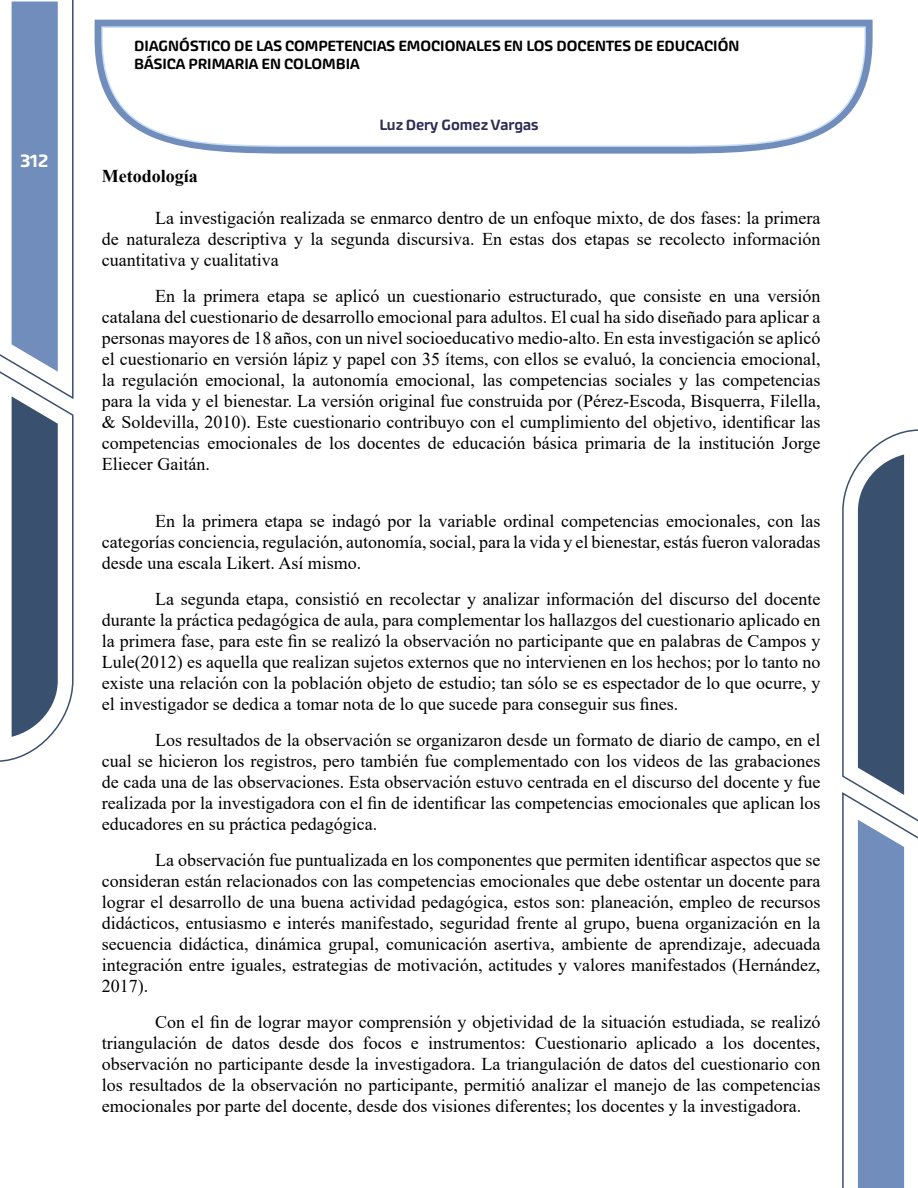
<style>
.page{position:relative;width:918px;height:1188px;background:#fff}
.page>*{position:absolute;margin:0;border:0;box-sizing:border-box;transform-origin:0 0}
.t1{font:18px/21px "Times New Roman";color:#000;text-align:justify}
.t2{font:700 18px "Times New Roman";color:#000}
.t3{font:500 18px "Akceler Aalt";color:#fff}
.t4{font:500 15px/18px "Akceler Aalt";color:#000}
.t5{font:500 15px "Akceler Aalt";color:#2b2c55}
</style>
<div class="page">
<svg style="left:0;top:0;width:74px;height:762px"></svg>
<svg style="left:842px;top:429px;width:76px;height:759px"></svg>
<svg style="left:95px;top:20px;width:778px;height:134px;fill:#718dbc"></svg>
<svg style="left:101px;top:26px;width:766px;height:122px"></svg>
<p class="t3" style="left:20px;top:147px;width:29px">312</p>
<p class="t4" style="left:134px;top:36px;width:607px">DIAGNÓSTICO DE LAS COMPETENCIAS EMOCIONALES EN LOS DOCENTES DE EDUCACIÓN<br>BÁSICA PRIMARIA EN COLOMBIA</p>
<p class="t5" style="left:379px;top:114px;width:161px">Luz Dery Gomez Vargas</p>
<p class="t2" style="left:102px;top:163px;width:97px">Metodología</p>
<p class="t1" style="left:102px;top:207px;width:720px;text-indent:53px">La investigación realizada se enmarco dentro de un enfoque mixto, de dos fases: la primera de naturaleza descriptiva y la segunda discursiva. En estas dos etapas se recolecto información cuantitativa y cualitativa</p>
<p class="t1" style="left:102px;top:285px;width:720px;text-indent:53px">En la primera etapa se aplicó un cuestionario estructurado, que consiste en una versión catalana del cuestionario de desarrollo emocional para adultos. El cual ha sido diseñado para aplicar a personas mayores de 18 años, con un nivel socioeducativo medio-alto. En esta investigación se aplicó el cuestionario en versión lápiz y papel con 35 ítems, con ellos se evaluó, la conciencia emocional, la regulación emocional, la autonomía emocional, las competencias sociales y las competencias para la vida y el bienestar. La versión original fue construida por (Pérez-Escoda, Bisquerra, Filella, &amp; Soldevilla, 2010). Este cuestionario contribuyo con el cumplimiento del objetivo, identificar las competencias emocionales de los docentes de educación básica primaria de la institución Jorge Eliecer Gaitán.</p>
<p class="t1" style="left:102px;top:510px;width:720px;text-indent:53px">En la primera etapa se indagó por la variable ordinal competencias emocionales, con las categorías conciencia, regulación, autonomía, social, para la vida y el bienestar, estás fueron valoradas desde una escala Likert. Así mismo.</p>
<p class="t1" style="left:102px;top:588px;width:720px;text-indent:53px">La segunda etapa, consistió en recolectar y analizar información del discurso del docente durante la práctica pedagógica de aula, para complementar los hallazgos del cuestionario aplicado en la primera fase, para este fin se realizó la observación no participante que en palabras de Campos y Lule(2012) es aquella que realizan sujetos externos que no intervienen en los hechos; por lo tanto no existe una relación con la población objeto de estudio; tan sólo se es espectador de lo que ocurre, y el investigador se dedica a tomar nota de lo que sucede para conseguir sus fines.</p>
<p class="t1" style="left:102px;top:729px;width:720px;text-indent:53px">Los resultados de la observación se organizaron desde un formato de diario de campo, en el cual se hicieron los registros, pero también fue complementado con los videos de las grabaciones de cada una de las observaciones. Esta observación estuvo centrada en el discurso del docente y fue realizada por la investigadora con el fin de identificar las competencias emocionales que aplican los educadores en su práctica pedagógica.</p>
<p class="t1" style="left:102px;top:849px;width:720px;text-indent:53px">La observación fue puntualizada en los componentes que permiten identificar aspectos que se consideran están relacionados con las competencias emocionales que debe ostentar un docente para lograr el desarrollo de una buena actividad pedagógica, estos son: planeación, empleo de recursos didácticos, entusiasmo e interés manifestado, seguridad frente al grupo, buena organización en la secuencia didáctica, dinámica grupal, comunicación asertiva, ambiente de aprendizaje, adecuada integración entre iguales, estrategias de motivación, actitudes y valores manifestados (Hernández, 2017).</p>
<p class="t1" style="left:102px;top:1011px;width:720px;text-indent:53px">Con el fin de lograr mayor comprensión y objetividad de la situación estudiada, se realizó triangulación de datos desde dos focos e instrumentos: Cuestionario aplicado a los docentes, observación no participante desde la investigadora. La triangulación de datos del cuestionario con los resultados de la observación no participante, permitió analizar el manejo de las competencias emocionales por parte del docente, desde dos visiones diferentes; los docentes y la investigadora.</p>
</div>
